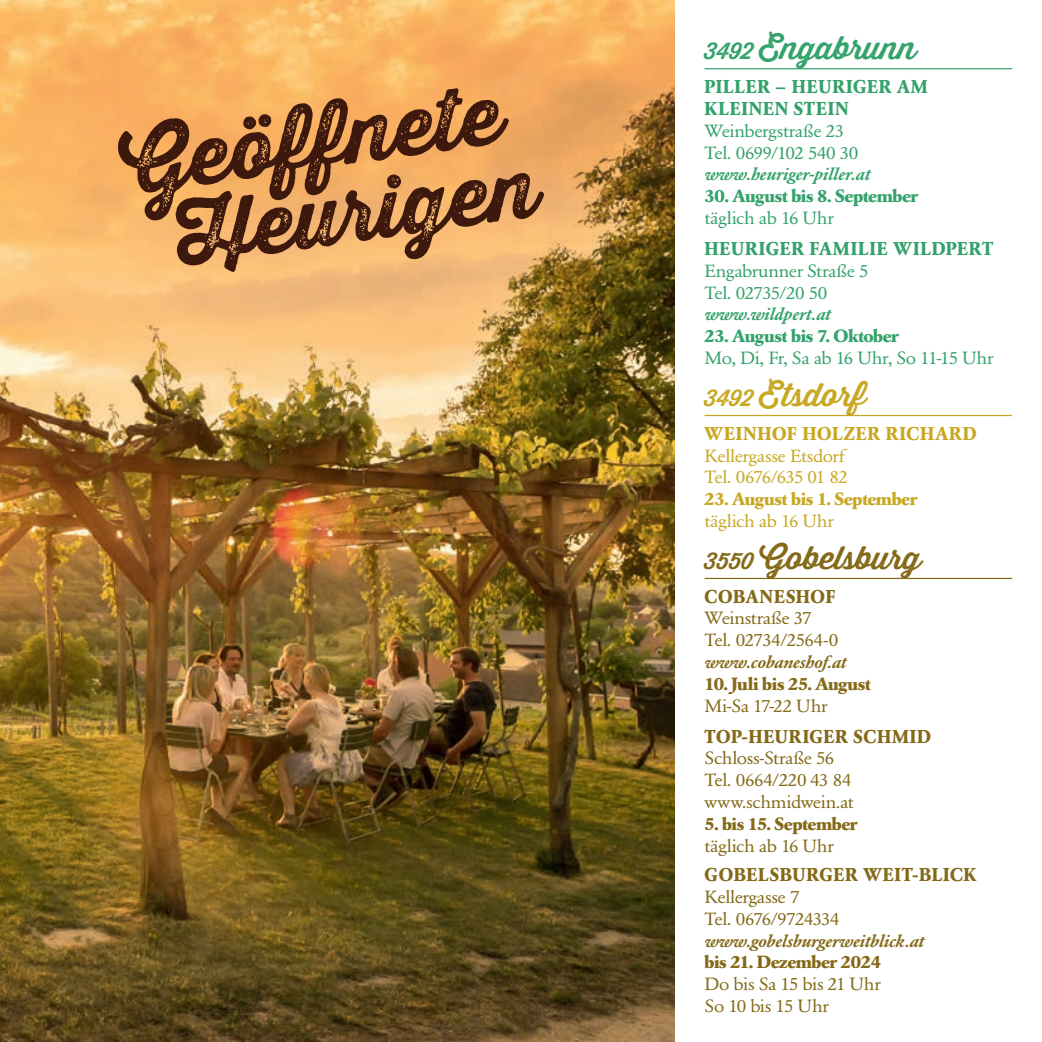
<style>
.page{position:relative;width:1042px;height:1042px;background:#fff}
.page>*{position:absolute;margin:0;border:0;box-sizing:border-box;transform-origin:0 0}
.t1{font:83.12px/77.7px "Thirsty Rough Bol Two";color:#3d180d;text-align:center}
.t2{font:31.5px "Thirsty Rough Reg";letter-spacing:-.02em;color:#846917;scale:1.09 1}
.t3{font:31.5px "Thirsty Rough Reg";letter-spacing:-.02em;color:#33a26b;scale:1.09 1}
.t4{font:31.5px "Thirsty Rough Reg";letter-spacing:-.02em;color:#c8a721;scale:1.09 1}
.t5{font:700 18.38px/21.9px "Garamond BE";letter-spacing:.035em;color:#33a26b}
.t6{font:700 18.38px "Garamond BE";letter-spacing:.03em;color:#846917}
.t7{font:700 18.38px "Garamond BE";letter-spacing:.045em;color:#c8a721}
.t8{font:17.5px/21.9px "Garamond BE";letter-spacing:-.025em;color:#846917;scale:1.09 1}
.t9{font:17.5px/21.9px "Garamond BE";letter-spacing:-.025em;color:#33a26b;scale:1.09 1}
.t10{font:700 17.5px "Garamond BE";letter-spacing:-.02em;color:#846917;scale:1.09 1}
.t11{font:17.5px/21.9px "Garamond BE";letter-spacing:-.025em;color:#c8a721;scale:1.09 1}
.t12{font:italic 500 17.5px "Garamond BE";letter-spacing:-.015em;color:#846917;scale:1.09 1}
.t13{font:700 17.5px "Garamond BE";letter-spacing:-.02em;color:#33a26b;scale:1.09 1}
.t14{font:italic 500 17.5px "Garamond BE";letter-spacing:-.01em;color:#33a26b;scale:1.09 1}
.t15{font:700 17.5px "Garamond BE";letter-spacing:-.02em;color:#c8a721;scale:1.09 1}
.s1{font-size:22.75px}
</style>
<div class="page">
<img style="left:0;top:0;width:675px;height:1042px">
<hr style="left:704px;top:68px;width:308px;height:1px;background:#33a26b">
<hr style="left:704px;top:415px;width:308px;height:1px;background:#c8a721">
<hr style="left:704px;top:578px;width:308px;height:1px;background:#846917">
<h1 class="t1" style="left:115px;top:126px;width:411px;rotate:-8deg">Geöffnete<br>Heurigen</h1>
<h2 class="t3" style="left:704px;top:25px;width:196px"><span class="s1">3492</span> Engabrunn</h2>
<p class="t5" style="left:704px;top:76px;width:225px">PILLER – HEURIGER AM<br>KLEINEN STEIN</p>
<p class="t9" style="left:704px;top:120px;width:143px">Weinbergstraße 23<br>Tel. 0699/102 540 30</p>
<p class="t14" style="left:704px;top:164px;width:154px">www.heuriger-piller.at</p>
<p class="t13" style="left:704px;top:186px;width:197px">30. August bis 8. September</p>
<p class="t9" style="left:704px;top:207px;width:120px">täglich ab 16 Uhr</p>
<p class="t5" style="left:704px;top:238px;width:290px">HEURIGER FAMILIE WILDPERT</p>
<p class="t9" style="left:704px;top:260px;width:152px">Engabrunner Straße 5<br>Tel. 02735/20 50</p>
<p class="t14" style="left:704px;top:304px;width:117px">www.wildpert.at</p>
<p class="t13" style="left:704px;top:326px;width:180px">23. August bis 7. Oktober</p>
<p class="t9" style="left:704px;top:347px;width:266px">Mo, Di, Fr, Sa ab 16 Uhr, So 11-15 Uhr</p>
<h2 class="t4" style="left:704px;top:372px;width:150px"><span class="s1">3492</span> Etsdorf</h2>
<p class="t7" style="left:704px;top:422px;width:273px">WEINHOF HOLZER RICHARD</p>
<p class="t11" style="left:704px;top:445px;width:133px">Kellergasse Etsdorf<br>Tel. 0676/635 01 82</p>
<p class="t15" style="left:704px;top:489px;width:197px">23. August bis 1. September</p>
<p class="t11" style="left:704px;top:510px;width:120px">täglich ab 16 Uhr</p>
<h2 class="t2" style="left:704px;top:535px;width:200px"><span class="s1">3550</span> Gobelsburg</h2>
<p class="t6" style="left:704px;top:585px;width:132px">COBANESHOF</p>
<p class="t8" style="left:704px;top:607px;width:124px">Weinstraße 37<br>Tel. 02734/2564-0</p>
<p class="t12" style="left:704px;top:652px;width:132px">www.cobaneshof.at</p>
<p class="t10" style="left:704px;top:674px;width:154px">10. Juli bis 25. August</p>
<p class="t8" style="left:704px;top:695px;width:114px">Mi-Sa 17-22 Uhr</p>
<p class="t6" style="left:704px;top:725px;width:228px">TOP-HEURIGER SCHMID</p>
<p class="t8" style="left:704px;top:747px;width:138px">Schloss-Straße 56<br>Tel. 0664/220 43 84 www.schmidwein.at</p>
<p class="t10" style="left:704px;top:814px;width:142px">5. bis 15. September</p>
<p class="t8" style="left:704px;top:835px;width:120px">täglich ab 16 Uhr</p>
<p class="t6" style="left:704px;top:864px;width:273px">GOBELSBURGER WEIT-BLICK</p>
<p class="t8" style="left:704px;top:886px;width:125px">Kellergasse 7<br>Tel. 0676/9724334</p>
<p class="t12" style="left:704px;top:930px;width:203px">www.gobelsburgerweitblick.at</p>
<p class="t10" style="left:704px;top:952px;width:164px">bis 21. Dezember 2024</p>
<p class="t8" style="left:704px;top:973px;width:163px">Do bis Sa 15 bis 21 Uhr<br>So 10 bis 15 Uhr</p>
</div>
